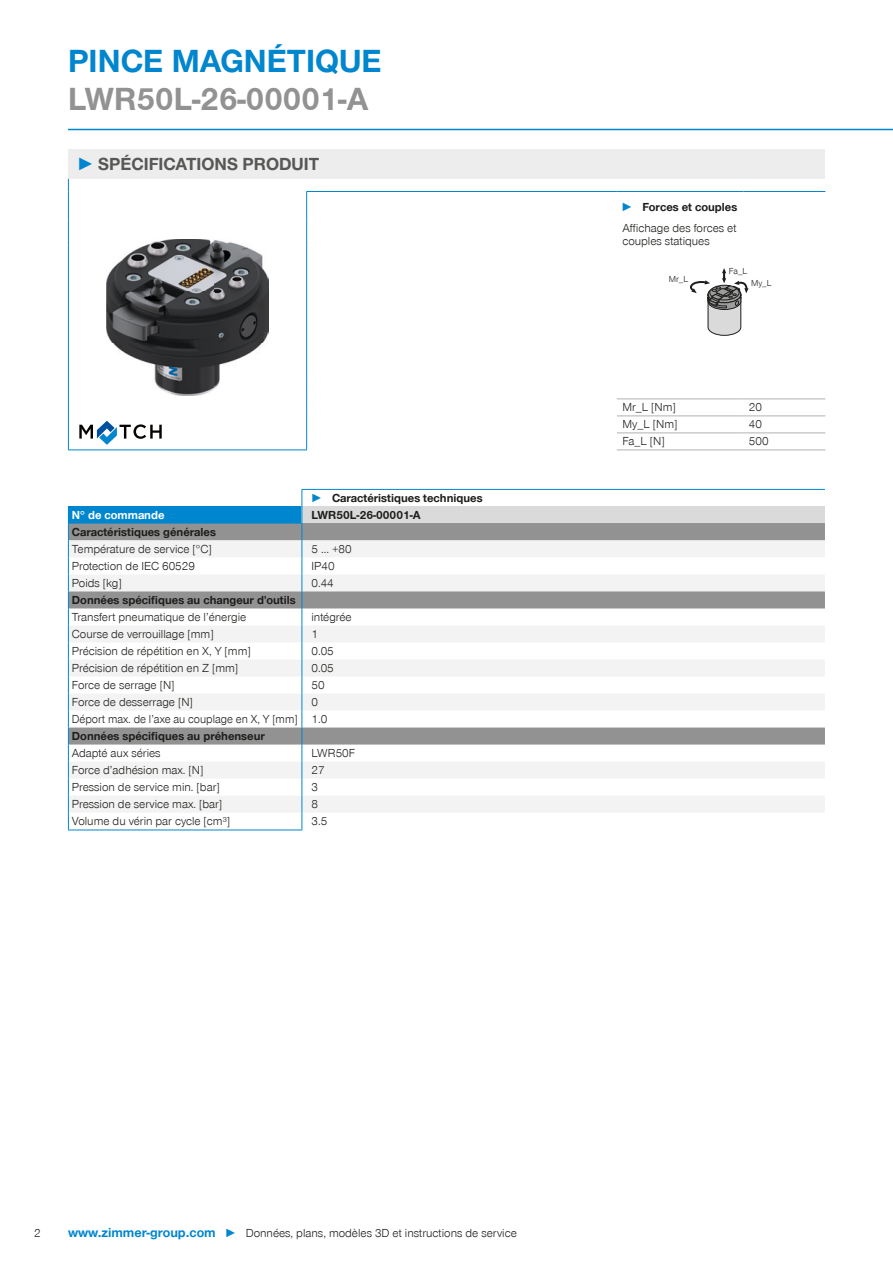
<style>
.page{position:relative;width:893px;height:1263px;background:#fff}
.page>*{position:absolute;margin:0;border:0;box-sizing:border-box;transform-origin:0 0}
.t1{font:700 33px "Zimmer Group Sans Global";color:#939292}
.t2{font:700 33px "Zimmer Group Sans Global";color:#0086ce}
.t3{font:700 18px "Zimmer Group Sans Global";color:#575756}
.t4{font:300 12px/20.9px "Zimmer Group Sans Global";color:#1d1d1b}
.t5{font:700 12px "Zimmer Group Sans Global";color:#1d1d1b}
.t6{font:700 12px "Zimmer Group Sans Global";color:#fff}
.t7{font:300 9px "Zimmer Group Sans Global";color:#1d1d1b}
.s1{font-family:"Zimmer Group Sans";color:#0086ce}
.s2{color:#0086ce}
.s3{font-family:"Zimmer Group Sans";font-weight:700;color:#0086ce}
.s4{font-weight:700}
.s5{font-weight:700;font-size:13.5px;color:#0086ce}
</style>
<div class="page">
<svg style="left:79px;top:421px;width:83px;height:24px"></svg>
<hr style="left:68px;top:129px;width:825px;height:1px;background:#0086ce">
<div style="left:68px;top:149px;width:757px;height:30px;background:#ededed"></div>
<hr style="left:68px;top:449px;width:239px;height:1px;background:#0086ce">
<hr style="left:306px;top:191px;width:311px;height:1px;background:#0086ce">
<hr style="left:617px;top:191px;width:126px;height:1px;background:#0086ce">
<hr style="left:743px;top:191px;width:82px;height:1px;background:#0086ce">
<hr style="left:617px;top:398px;width:126px;height:1px;background:#b2b2b2">
<hr style="left:743px;top:398px;width:82px;height:1px;background:#b2b2b2">
<hr style="left:617px;top:415px;width:126px;height:1px;background:#b2b2b2">
<hr style="left:743px;top:415px;width:82px;height:1px;background:#b2b2b2">
<hr style="left:617px;top:432px;width:126px;height:1px;background:#b2b2b2">
<hr style="left:743px;top:432px;width:82px;height:1px;background:#b2b2b2">
<svg style="left:306px;top:192px;width:1px;height:54px"></svg>
<hr style="left:68px;top:246px;width:1px;height:136px;background:#0086ce">
<hr style="left:306px;top:246px;width:1px;height:136px;background:#0086ce">
<svg style="left:68px;top:382px;width:1px;height:67px"></svg>
<svg style="left:306px;top:382px;width:1px;height:67px"></svg>
<svg style="left:68px;top:179px;width:1px;height:67px"></svg>
<hr style="left:617px;top:449px;width:126px;height:1px;background:#b2b2b2">
<hr style="left:743px;top:449px;width:82px;height:1px;background:#b2b2b2">
<img style="left:107px;top:239px;width:161px;height:157px">
<svg style="left:690px;top:268px;width:58px;height:68px"></svg>
<hr style="left:302px;top:489px;width:523px;height:1px;background:#0086ce">
<hr style="left:68px;top:830px;width:234px;height:1px;background:#0086ce">
<svg style="left:68px;top:490px;width:757px;height:340px"></svg>
<h1 class="t2" style="left:68px;top:42px;width:315px">PINCE MAGNÉTIQUE</h1>
<h1 class="t1" style="left:68px;top:79px;width:302px">LWR50L-26-00001-A</h1>
<h2 class="t3" style="left:77px;top:153px;width:244px"><span class="s1">►</span> SPÉCIFICATIONS PRODUIT</h2>
<p class="t5" style="left:311px;top:491px;width:173px"><span class="s2">►</span> Caractéristiques techniques</p>
<p class="t6" style="left:72px;top:507px;width:94px">N° de commande</p>
<p class="t5" style="left:311px;top:507px;width:111px">LWR50L-26-00001-A</p>
<p class="t5" style="left:72px;top:525px;width:145px">Caractéristiques générales</p>
<p class="t4" style="left:72px;top:538px;width:141px">Température de service [°C]</p>
<p class="t4" style="left:311px;top:538px;width:42px">5 ... +80</p>
<p class="t4" style="left:72px;top:555px;width:125px">Protection de IEC 60529</p>
<p class="t4" style="left:311px;top:555px;width:25px">IP40</p>
<p class="t4" style="left:72px;top:572px;width:52px">Poids [kg]</p>
<p class="t4" style="left:311px;top:572px;width:24px">0.44</p>
<p class="t5" style="left:72px;top:593px;width:225px">Données spécifiques au changeur d'outils</p>
<p class="t4" style="left:72px;top:606px;width:176px">Transfert pneumatique de l’énergie</p>
<p class="t4" style="left:311px;top:606px;width:42px">intégrée</p>
<p class="t4" style="left:72px;top:623px;width:143px">Course de verrouillage [mm]</p>
<p class="t4" style="left:311px;top:623px;width:8px">1</p>
<p class="t4" style="left:72px;top:640px;width:180px">Précision de répétition en X, Y [mm]</p>
<p class="t4" style="left:311px;top:640px;width:24px">0.05</p>
<p class="t4" style="left:72px;top:657px;width:168px">Précision de répétition en Z [mm]</p>
<p class="t4" style="left:311px;top:657px;width:24px">0.05</p>
<p class="t4" style="left:72px;top:674px;width:104px">Force de serrage [N]</p>
<p class="t4" style="left:311px;top:674px;width:15px">50</p>
<p class="t4" style="left:72px;top:691px;width:123px">Force de desserrage [N]</p>
<p class="t4" style="left:72px;top:693px;width:257px;line-height:17.1px;text-indent:240px">0<br>Déport max. de l’axe au couplage en X, Y [mm] 1.0</p>
<p class="t5" style="left:72px;top:729px;width:194px">Données spécifiques au préhenseur</p>
<p class="t4" style="left:72px;top:742px;width:90px">Adapté aux séries</p>
<p class="t4" style="left:311px;top:742px;width:45px">LWR50F</p>
<p class="t4" style="left:72px;top:759px;width:133px">Force d’adhésion max. [N]</p>
<p class="t4" style="left:311px;top:759px;width:15px">27</p>
<p class="t4" style="left:72px;top:776px;width:149px">Pression de service min. [bar]</p>
<p class="t4" style="left:311px;top:776px;width:8px">3</p>
<p class="t4" style="left:72px;top:793px;width:152px">Pression de service max. [bar]</p>
<p class="t4" style="left:311px;top:793px;width:8px">8</p>
<p class="t4" style="left:72px;top:810px;width:160px">Volume du vérin par cycle [cm³]</p>
<p class="t4" style="left:311px;top:810px;width:17px">3.5</p>
<p class="t4" style="left:621px;top:196px;width:118px"><span class="s3">►</span> <span class="s4">Forces et couples<br></span>Affichage des forces et</p>
<p class="t4" style="left:622px;top:230px;width:89px">couples statiques</p>
<p class="t7" style="left:669px;top:274px;width:21px">Mr_L</p>
<p class="t7" style="left:729px;top:266px;width:20px">Fa_L</p>
<p class="t7" style="left:751px;top:278px;width:22px">My_L</p>
<p class="t4" style="left:622px;top:397px;width:55px">Mr_L [Nm]</p>
<p class="t4" style="left:749px;top:397px;width:15px">20</p>
<p class="t4" style="left:622px;top:414px;width:57px">My_L [Nm]</p>
<p class="t4" style="left:749px;top:414px;width:15px">40</p>
<p class="t4" style="left:622px;top:431px;width:44px">Fa_L [N]</p>
<p class="t4" style="left:749px;top:431px;width:21px">500</p>
<p class="t4" style="left:34px;top:1222px;width:8px">2</p>
<p class="t4" style="left:68px;top:1222px;width:450px"><span class="s5">www.zimmer-group.com</span> <span class="s2">►</span> Données, plans, modèles 3D et instructions de service</p>
</div>
